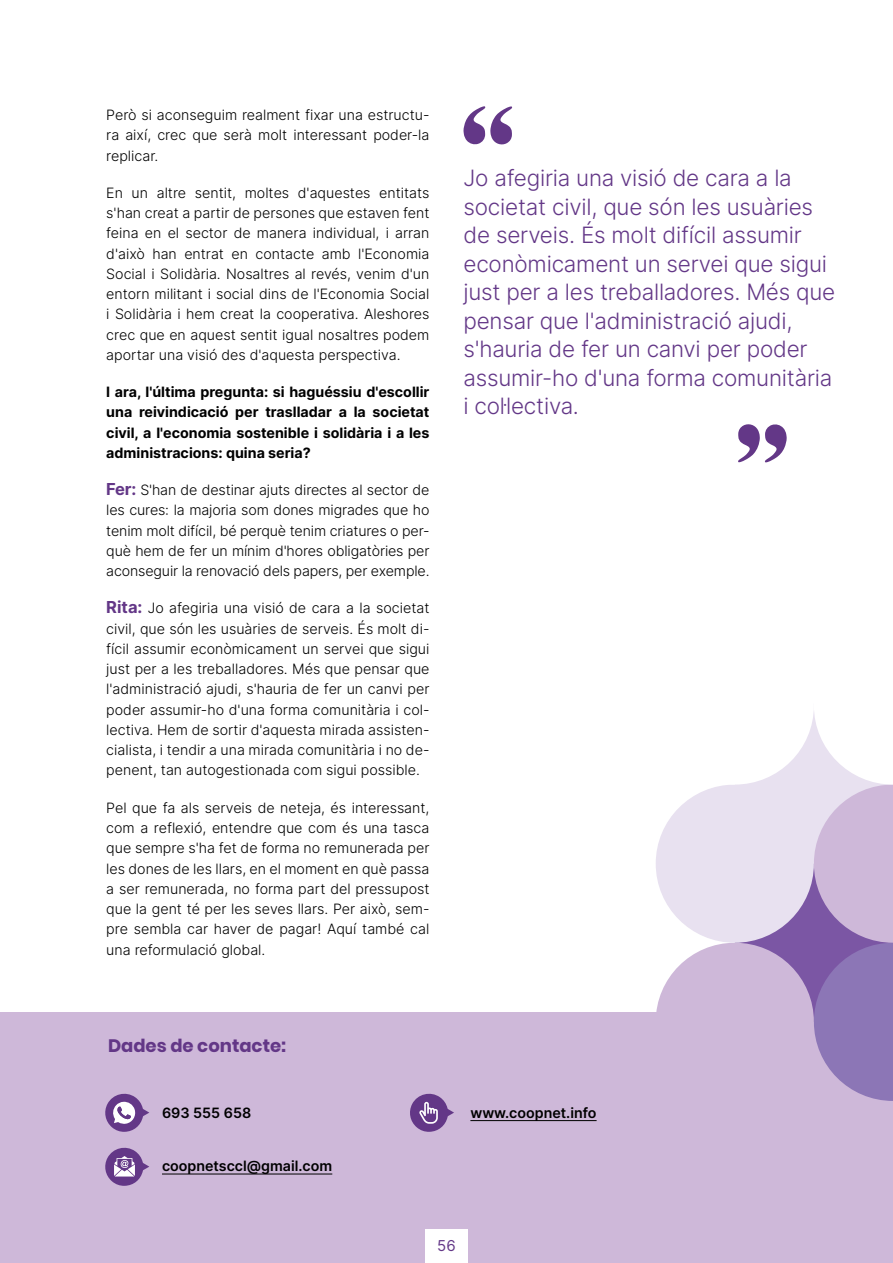
<style>
.page{position:relative;width:893px;height:1263px;background:#fff}
.page>*{position:absolute;margin:0;border:0;box-sizing:border-box;transform-origin:0 0}
.t1{font:300 22.5px/28.5px "Inter";letter-spacing:-.01em;color:#633787}
.h4_rojo{font:18px "Poppins";color:#633787}
.t2{font:15px "Inter";color:#633787}
.p_-_1_columna{font:300 14.25px/20.2px "Inter";color:#000;text-align:justify}
.p_-_1_columna-2{font:700 14.25px/20.2px "Inter";color:#000;text-align:justify}
.p_-_1_columna-3{font:600 14.25px "Inter";color:#000}
.s1{font-weight:700;font-size:16.5px;color:#633787}
</style>
<div class="page">
<div style="left:0;top:1012px;width:893px;height:251px;background:#ceb8d9"></div>
<div style="left:425px;top:1229px;width:43px;height:34px;background:#fff"></div>
<svg style="left:463px;top:106px;width:49px;height:39px"></svg>
<svg style="left:738px;top:424px;width:49px;height:38px"></svg>
<svg style="left:105px;top:1093px;width:44px;height:39px"></svg>
<svg style="left:105px;top:1147px;width:44px;height:39px"></svg>
<svg style="left:410px;top:1093px;width:44px;height:39px"></svg>
<hr style="left:162px;top:1174px;width:170px;height:1px;background:#000">
<hr style="left:470px;top:1120px;width:127px;height:1px;background:#000">
<div style="left:735px;top:703px;width:158px;height:159px;background:#e8e1f0;border-radius:50%"></div>
<div style="left:735px;top:864px;width:158px;height:158px;background:#7b56a4;border-radius:50%"></div>
<div style="left:656px;top:943px;width:158px;height:158px;background:#ceb8d9;border-radius:50%"></div>
<div style="left:656px;top:784px;width:158px;height:159px;background:#e8e1f0;border-radius:50%"></div>
<div style="left:656px;top:626px;width:158px;height:158px;background:#fff;border-radius:50%"></div>
<svg style="left:814px;top:703px;width:79px;height:398px"></svg>
<p class="p_-_1_columna" style="left:106px;top:104px;width:325px">Però si aconseguim realment fixar una estructu&shy;ra així, crec que serà molt interessant poder-la replicar.</p>
<p class="p_-_1_columna" style="left:106px;top:182px;width:325px">En un altre sentit, moltes d'aquestes entitats s'han creat a partir de persones que estaven fent feina en el sector de manera individual, i arran d'això han entrat en contacte amb l'Economia Social i Solidària. Nosaltres al revés, venim d'un entorn militant i social dins de l'Economia Social i Solidària i hem creat la cooperativa. Aleshores crec que en aquest sentit igual nosaltres podem aportar una visió des d'aquesta perspectiva.</p>
<p class="p_-_1_columna-2" style="left:106px;top:382px;width:325px">I ara, l'última pregunta: si haguéssiu d'escollir una reivindicació per traslladar a la societat civil, a l'economia sostenible i solidària i a les administracions: quina seria?</p>
<p class="p_-_1_columna" style="left:106px;top:480px;width:325px"><span class="s1">Fer:</span> S'han de destinar ajuts directes al sector de les cures: la majoria som dones migrades que ho tenim molt difícil, bé perquè tenim criatures o per&shy;què hem de fer un mínim d'hores obligatòries per aconseguir la renovació dels papers, per exemple.</p>
<p class="p_-_1_columna" style="left:106px;top:598px;width:325px;text-align:left"><span class="s1">Rita:</span> Jo afegiria una visió de cara a la societat civil, que són les usuàries de serveis. És molt di&shy;fícil assumir econòmicament un servei que sigui just per a les treballadores. Més que pensar que l'administració ajudi, s'hauria de fer un canvi per poder assumir-ho d'una forma comunitària i col· lectiva. Hem de sortir d'aquesta mirada assisten&shy;cialista, i tendir a una mirada comunitària i no de&shy;penent, tan autogestionada com sigui possible.</p>
<p class="p_-_1_columna" style="left:106px;top:797px;width:325px">Pel que fa als serveis de neteja, és interessant, com a reflexió, entendre que com és una tasca que sempre s'ha fet de forma no remunerada per les dones de les llars, en el moment en què passa a ser remunerada, no forma part del pressupost que la gent té per les seves llars. Per això, sem&shy;pre sembla car haver de pagar! Aquí també cal una reformulació global.</p>
<p class="t1" style="left:463px;top:163px;width:373px">Jo afegiria una visió de cara a la societat civil, que són les usuàries de serveis. És molt difícil assumir econòmicament un servei que sigui just per a les treballadores. Més que pensar que l'administració ajudi, s'hauria de fer un canvi per poder assumir-ho d'una forma comunitària i col·lectiva.</p>
<h4 class="h4_rojo" style="left:108px;top:1035px;width:180px">Dades de contacte:</h4>
<p class="p_-_1_columna-3" style="left:162px;top:1102px;width:91px">693 555 658</p>
<p class="p_-_1_columna-3" style="left:162px;top:1155px;width:172px">coopnetsccl@gmail.com</p>
<p class="p_-_1_columna-3" style="left:470px;top:1102px;width:128px">www.coopnet.info</p>
<p class="t2" style="left:437px;top:1235px;width:20px">56</p>
</div>
